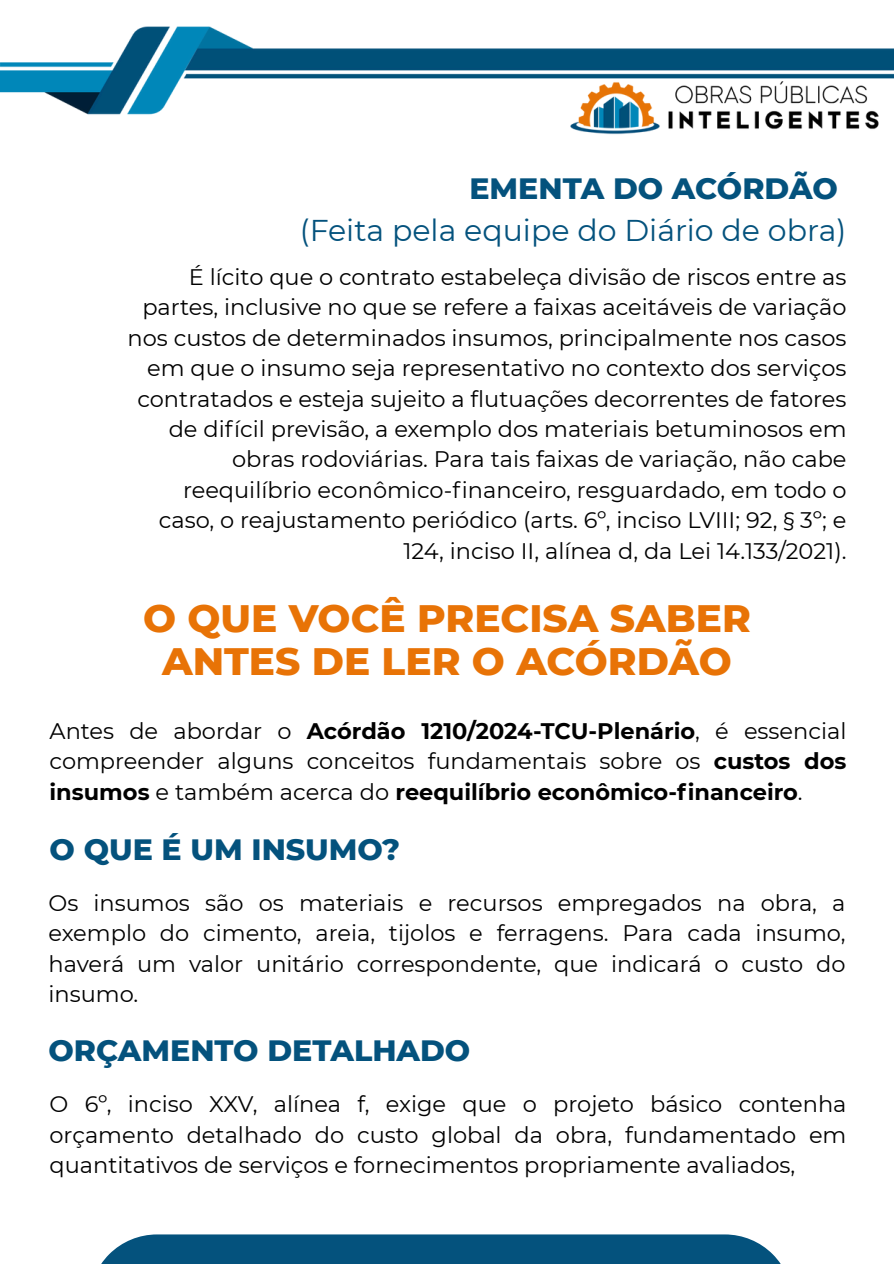
<style>
.page{position:relative;width:894px;height:1264px;background:#fff}
.page>*{position:absolute;margin:0;border:0;box-sizing:border-box;transform-origin:0 0}
.t1{font:800 39px/42.8px "Montserrat";color:#e87306;text-align:center}
.t2{font:30px/41.7px "Montserrat";color:#04527d;text-align:right}
.t3{font:800 30px "Montserrat";color:#04527d}
.t4{font:22.5px/30.5px "Montserrat";color:#000;text-align:justify}
.s1{font-weight:800}
.s2{font-weight:700}
</style>
<div class="page">
<div style="left:89px;top:1234px;width:703px;height:29px;background:#04527d"></div>
<img style="left:0;top:26px;width:893px;height:109px">
<h3 class="t2" style="left:300px;top:168px;width:548px"><span class="s1">EMENTA DO ACÓRDÃO<br></span>(Feita pela equipe do Diário de obra)</h3>
<p class="t4" style="left:127px;top:261px;width:720px;text-align:right">É lícito que o contrato estabeleça divisão de riscos entre as partes, inclusive no que se refere a faixas aceitáveis de variação nos custos de determinados insumos, principalmente nos casos em que o insumo seja representativo no contexto dos serviços contratados e esteja sujeito a flutuações decorrentes de fatores de difícil previsão, a exemplo dos materiais betuminosos em obras rodoviárias. Para tais faixas de variação, não cabe reequilíbrio econômico-financeiro, resguardado, em todo o caso, o reajustamento periódico (arts. 6º, inciso LVIII; 92, § 3º; e 124, inciso II, alínea d, da Lei 14.133/2021).</p>
<p class="t1" style="left:143px;top:596px;width:609px">O QUE VOCÊ PRECISA SABER<br>ANTES DE LER O ACÓRDÃO</p>
<h2 class="t4" style="left:50px;top:715px;width:798px">Antes de abordar o <span class="s2">Acórdão 1210/2024-TCU-Plenário</span>, é essencial compreender alguns conceitos fundamentais sobre os <span class="s2">custos dos insumos</span> e também acerca do <span class="s2">reequilíbrio econômico-financeiro</span>.</h2>
<h1 class="t3" style="left:50px;top:830px;width:352px">O QUE É UM INSUMO?</h1>
<p class="t4" style="left:48px;top:887px;width:798px">Os insumos são os materiais e recursos empregados na obra, a exemplo do cimento, areia, tijolos e ferragens. Para cada insumo, haverá um valor unitário correspondente, que indicará o custo do insumo.</p>
<h2 class="t3" style="left:48px;top:1032px;width:423px">ORÇAMENTO DETALHADO</h2>
<p class="t4" style="left:50px;top:1089px;width:798px">O 6º, inciso XXV, alínea f, exige que o projeto básico contenha orçamento detalhado do custo global da obra, fundamentado em quantitativos de serviços e fornecimentos propriamente avaliados,</p>
</div>
